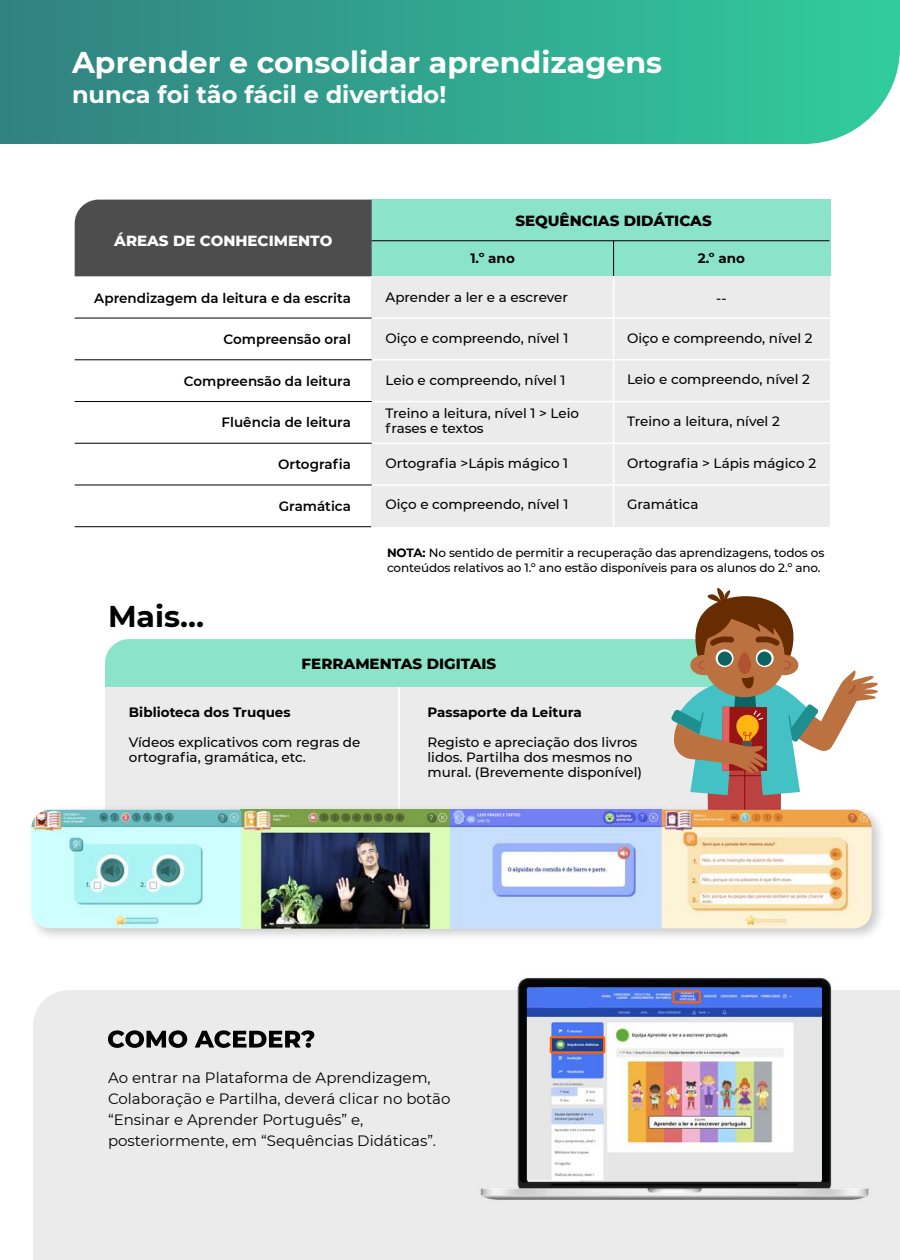
<style>
.page{position:relative;width:900px;height:1260px;background:#fff}
.page>*{position:absolute;margin:0;border:0;box-sizing:border-box;transform-origin:0 0}
.t1{font:700 30px "Montserrat";color:#fff}
.t2{font:700 30px "Montserrat";color:#000}
.t3{font:700 24px "Montserrat";color:#fff}
.t4{font:15px/21px "Montserrat";color:#000}
.t5{font:800 15px "Montserrat";color:#000}
.t6{font:800 15px "Montserrat";color:#fff}
.t7{font:500 13.5px/15px "Montserrat";color:#000}
.t8{font:600 13.5px "Montserrat";color:#000}
.t9{font:700 13.5px "Montserrat";color:#000}
.t10{font:500 12px/15px "Montserrat";letter-spacing:-.01em;color:#000}
.s1{font-weight:700}
</style>
<div class="page">
<div style="left:33px;top:990px;width:867px;height:270px;background:#ebebeb"></div>
<hr style="left:75px;top:526px;width:297px;height:1px;background:#000">
<div style="left:372px;top:200px;width:459px;height:76px;background:#8be3c9"></div>
<div style="left:75px;top:200px;width:297px;height:76px;background:#4d4d4d"></div>
<div style="left:372px;top:276px;width:458px;height:250px;background:#ebebeb"></div>
<hr style="left:613px;top:276px;width:1px;height:250px;background:#fff">
<hr style="left:613px;top:241px;width:1px;height:35px;background:#000">
<hr style="left:372px;top:317px;width:459px;height:2px;background:#fff">
<hr style="left:372px;top:359px;width:459px;height:2px;background:#fff">
<hr style="left:372px;top:401px;width:459px;height:1px;background:#fff">
<hr style="left:372px;top:442px;width:459px;height:2px;background:#fff">
<hr style="left:372px;top:484px;width:459px;height:2px;background:#fff">
<hr style="left:372px;top:240px;width:458px;height:1px;background:#000">
<hr style="left:75px;top:318px;width:297px;height:1px;background:#000">
<hr style="left:75px;top:359px;width:297px;height:1px;background:#000">
<hr style="left:75px;top:401px;width:297px;height:1px;background:#000">
<hr style="left:75px;top:443px;width:297px;height:1px;background:#000">
<hr style="left:75px;top:485px;width:297px;height:1px;background:#000">
<svg style="left:108px;top:1030px;width:206px;height:18px;background:#737373"></svg>
<svg style="left:0;top:0;width:900px;height:144px;background:#34a690"></svg>
<svg style="left:105px;top:588px;width:773px;height:215px"></svg>
<img style="left:447px;top:977px;width:453px;height:281px">
<img style="left:527px;top:987px;width:295px;height:193px">
<div style="left:544px;top:987px;width:43px;height:20px;background:#4876f3"></div>
<svg style="left:550px;top:1036px;width:55px;height:18px"></svg>
<svg style="left:672px;top:990px;width:29px;height:13px"></svg>
<img style="left:37px;top:803px;width:844px;height:134px">
<img style="left:242px;top:810px;width:420px;height:118px">
<img style="left:31px;top:810px;width:211px;height:118px">
<img style="left:662px;top:810px;width:209px;height:118px">
<h1 class="t1" style="left:72px;top:41px;width:592px">Aprender e consolidar aprendizagens</h1>
<h2 class="t3" style="left:72px;top:77px;width:376px">nunca foi tão fácil e divertido!</h2>
<p class="t6" style="left:114px;top:230px;width:220px">ÁREAS DE CONHECIMENTO</p>
<p class="t8" style="left:94px;top:288px;width:258px">Aprendizagem da leitura e da escrita</p>
<p class="t8" style="left:224px;top:330px;width:129px">Compreensão oral</p>
<p class="t8" style="left:184px;top:372px;width:169px">Compreensão da leitura</p>
<p class="t8" style="left:222px;top:413px;width:131px">Fluência de leitura</p>
<p class="t8" style="left:278px;top:455px;width:74px">Ortografia</p>
<p class="t8" style="left:279px;top:496px;width:74px">Gramática</p>
<h1 class="t2" style="left:108px;top:595px;width:98px">Mais…</h1>
<p class="t5" style="left:515px;top:210px;width:198px">SEQUÊNCIAS DIDÁTICAS</p>
<p class="t9" style="left:470px;top:248px;width:46px">1.º ano</p>
<p class="t9" style="left:698px;top:248px;width:49px">2.º ano</p>
<p class="t7" style="left:386px;top:289px;width:184px">Aprender a ler e a escrever</p>
<p class="t7" style="left:386px;top:330px;width:184px">Oiço e compreendo, nível 1</p>
<p class="t7" style="left:386px;top:372px;width:182px">Leio e compreendo, nível 1</p>
<p class="t7" style="left:386px;top:405px;width:195px">Treino a leitura, nível 1 &gt; Leio frases e textos</p>
<p class="t7" style="left:386px;top:455px;width:184px">Ortografia &gt;Lápis mágico 1</p>
<p class="t7" style="left:386px;top:496px;width:184px">Oiço e compreendo, nível 1</p>
<p class="t7" style="left:716px;top:290px;width:12px">--</p>
<p class="t7" style="left:627px;top:330px;width:187px">Oiço e compreendo, nível 2</p>
<p class="t7" style="left:627px;top:371px;width:184px">Leio e compreendo, nível 2</p>
<p class="t7" style="left:627px;top:413px;width:154px">Treino a leitura, nível 2</p>
<p class="t7" style="left:627px;top:455px;width:191px">Ortografia &gt; Lápis mágico 2</p>
<p class="t7" style="left:627px;top:496px;width:73px">Gramática</p>
<p class="t10" style="left:387px;top:545px;width:439px"><span class="s1">NOTA:</span> No sentido de permitir a recuperação das aprendizagens, todos os conteúdos relativos ao 1.º ano estão disponíveis para os alunos do 2.º ano.</p>
<p class="t5" style="left:302px;top:653px;width:196px">FERRAMENTAS DIGITAIS</p>
<p class="t9" style="left:428px;top:702px;width:156px">Passaporte da Leitura</p>
<p class="t7" style="left:428px;top:734px;width:216px">Registo e apreciação dos livros lidos. Partilha dos mesmos no mural. (Brevemente disponível)</p>
<p class="t9" style="left:129px;top:702px;width:163px">Biblioteca dos Truques</p>
<p class="t7" style="left:129px;top:734px;width:233px">Vídeos explicativos com regras de ortografia, gramática, etc.</p>
<p class="t4" style="left:108px;top:1066px;width:344px">Ao entrar na Plataforma de Aprendizagem, Colaboração e Partilha, deverá clicar no botão “Ensinar e Aprender Português” e, posteriormente, em “Sequências Didáticas”.</p>
</div>
